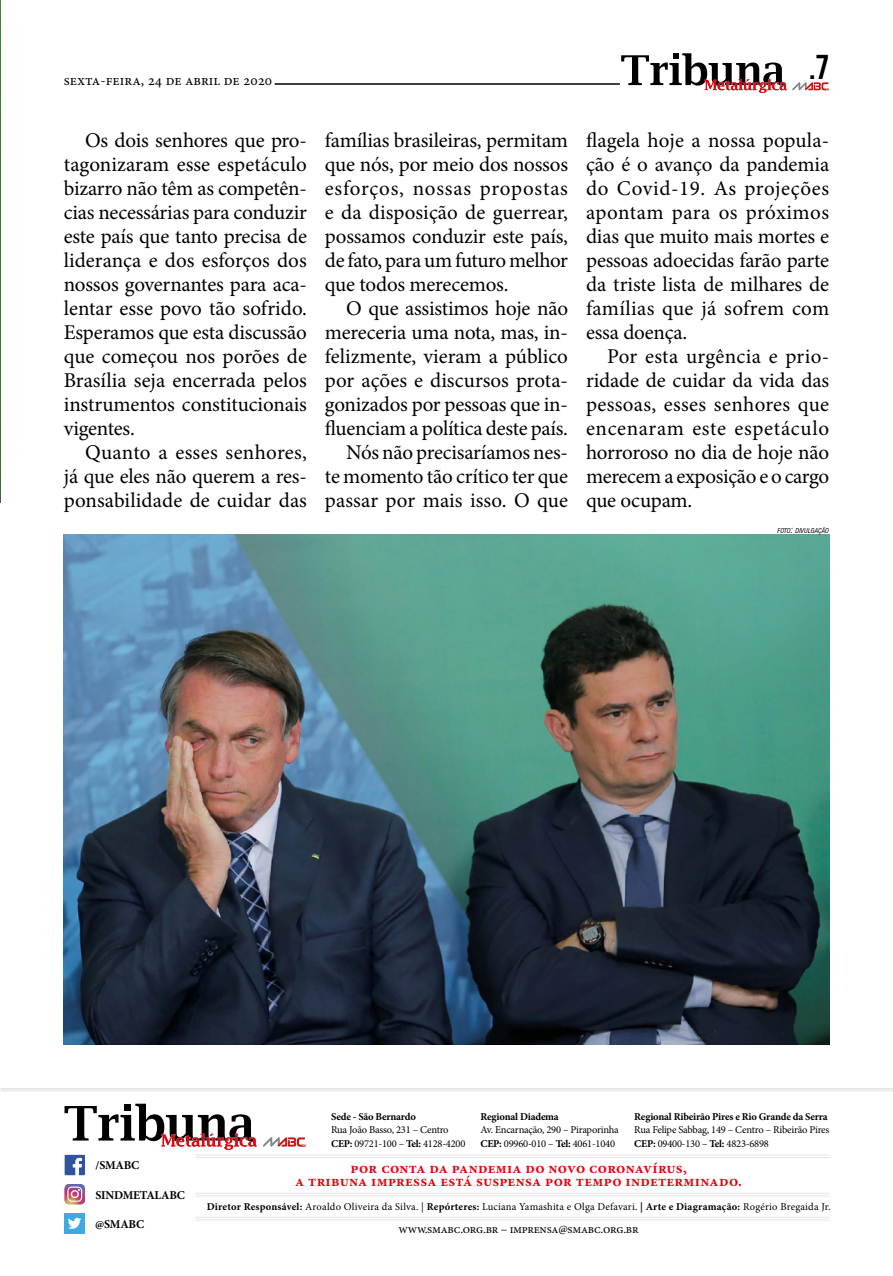
<style>
.page{position:relative;width:893px;height:1276px;background:#fff}
.page>*{position:absolute;margin:0;border:0;box-sizing:border-box;transform-origin:0 0}
.t1{font:34.5px "Bebas Neue";color:#000}
.t2{font:21px/24px "Minion Pro";letter-spacing:-.005em;color:#000;text-align:justify}
.t3{font:700 15px/13.5px "Minion Pro";letter-spacing:.02em;color:#e30613;text-align:center}
.t4{font:15px "Minion Pro";color:#000}
.t5{font:12.6px "Minion Pro";letter-spacing:-.02em;color:#000}
.t6{font:700 12px "Minion Pro";letter-spacing:-.02em;color:#000}
.t7{font:10.5px/13.5px "Minion Pro";letter-spacing:-.02em;color:#000}
.t8{font:10.5px "Minion Pro";letter-spacing:.015em;color:#000}
.t9{font:700 10.5px "Minion Pro";letter-spacing:-.015em;color:#000}
.t10{font:italic condensed 6.6px "Swiss 721 BT";color:#000}
.s1{font-size:9.3px}
.s2{font-weight:700}
</style>
<div class="page">
<img style="left:0;top:0;width:1px;height:503px">
<svg style="left:621px;top:53px;width:208px;height:40px"></svg>
<hr style="left:275px;top:83px;width:345px;height:2px;background:#000">
<hr style="left:1px;top:1090px;width:892px;height:1px;background:#e3e3e3">
<hr style="left:1px;top:1088px;width:892px;height:1px;background:#e3e3e3">
<svg style="left:65px;top:1184px;width:20px;height:21px"></svg>
<div style="left:64px;top:1213px;width:21px;height:20px;background:#3daae1"></div>
<svg style="left:68px;top:1217px;width:13px;height:11px"></svg>
<svg style="left:263px;top:1137px;width:43px;height:9px"></svg>
<svg style="left:65px;top:1103px;width:192px;height:72px"></svg>
<hr style="left:195px;top:1157px;width:635px;height:1px;background:#e3e3e3">
<hr style="left:195px;top:1154px;width:635px;height:1px;background:#e3e3e3">
<hr style="left:195px;top:1195px;width:635px;height:1px;background:#e3e3e3">
<hr style="left:195px;top:1193px;width:635px;height:1px;background:#e3e3e3">
<hr style="left:195px;top:1219px;width:635px;height:1px;background:#e3e3e3">
<hr style="left:195px;top:1217px;width:635px;height:1px;background:#e3e3e3">
<img style="left:64px;top:534px;width:765px;height:510px">
<p class="t4" style="left:64px;top:70px;width:210px">sexta-feira, 24 de abril de 2020</p>
<p class="t2" style="left:64px;top:128px;width:245px;text-indent:21px">Os dois senhores que pro&shy;tagonizaram esse espetáculo bizarro não têm as competên&shy;cias necessárias para conduzir este país que tanto precisa de liderança e dos esforços dos nossos governantes para aca&shy;lentar esse povo tão sofrido.<br>Esperamos que esta discussão que começou nos porões de Brasília seja encerrada pelos instrumentos constitucionais vigentes.</p>
<p class="t2" style="left:64px;top:441px;width:245px;text-indent:21px">Quanto a esses senhores, já que eles não querem a res&shy;ponsabilidade de cuidar das</p>
<h1 class="t1" style="left:809px;top:48px;width:22px">.7</h1>
<p class="t2" style="left:325px;top:129px;width:245px">famílias brasileiras, permitam que nós, por meio dos nossos esforços, nossas propostas e da disposição de guerrear, possamos conduzir este país, de fato, para um futuro melhor que todos merecemos.</p>
<p class="t2" style="left:325px;top:297px;width:245px;text-align:right">O que assistimos hoje não mereceria uma nota, mas, in&shy;felizmente, vieram a público por ações e discursos prota&shy;gonizados por pessoas que in&shy;fluenciam a política deste país.<br>Nós não precisaríamos nes-<br>te momento tão crítico ter que passar por mais isso. O que</p>
<p class="t2" style="left:586px;top:129px;width:245px">flagela hoje a nossa popula&shy;ção é o avanço da pandemia do Covid-19. As projeções apontam para os próximos dias que muito mais mortes e pessoas adoecidas farão parte da triste lista de milhares de famílias que já sofrem com essa doença.</p>
<p class="t2" style="left:586px;top:345px;width:245px;text-indent:21px">Por esta urgência e prio&shy;ridade de cuidar da vida das pessoas, esses senhores que encenaram este espetáculo horroroso no dia de hoje não merecem a exposição e o cargo que ocupam.</p>
<p class="t10" style="left:777px;top:527px;width:53px">FOTO<span class="s1">:</span> DIVULGAÇÃO</p>
<p class="t9" style="left:331px;top:1109px;width:86px">Sede - São Bernardo</p>
<p class="t7" style="left:331px;top:1123px;width:136px">Rua João Basso, 231 – Centro<br><span class="s2">CEP:</span> 09721-100 – <span class="s2">Tel:</span> 4128-4200</p>
<p class="t9" style="left:480px;top:1109px;width:80px">Regional Diadema</p>
<p class="t7" style="left:480px;top:1123px;width:140px">Av. Encarnação, 290 – Piraporinha<br><span class="s2">CEP:</span> 09960-010 – <span class="s2">Tel:</span> 4061-1040</p>
<p class="t9" style="left:634px;top:1109px;width:195px">Regional Ribeirão Pires e Rio Grande da Serra</p>
<p class="t7" style="left:634px;top:1123px;width:197px">Rua Felipe Sabbag, 149 – Centro – Ribeirão Pires<br><span class="s2">CEP:</span> 09400-130 – <span class="s2">Tel:</span> 4823-6898</p>
<p class="t6" style="left:96px;top:1157px;width:45px">/SMABC</p>
<p class="t6" style="left:96px;top:1186px;width:91px">SINDMETALABC</p>
<p class="t6" style="left:95px;top:1215px;width:50px">@SMABC</p>
<p class="t3" style="left:295px;top:1161px;width:448px">por conta da pandemia do novo coronavírus,<br>a tribuna impressa está suspensa por tempo indeterminado.</p>
<p class="t5" style="left:399px;top:1221px;width:242px">www.smabc.org.br – imprensa@smabc.org.br</p>
<p class="t8" style="left:207px;top:1200px;width:625px"><span class="s2">Diretor Responsável:</span> Aroaldo Oliveira da Silva. | <span class="s2">Repórteres:</span> Luciana Yamashita e Olga Defavari. <span class="s2">| Arte e Diagramação:</span> Rogério Bregaida Jr.</p>
</div>
